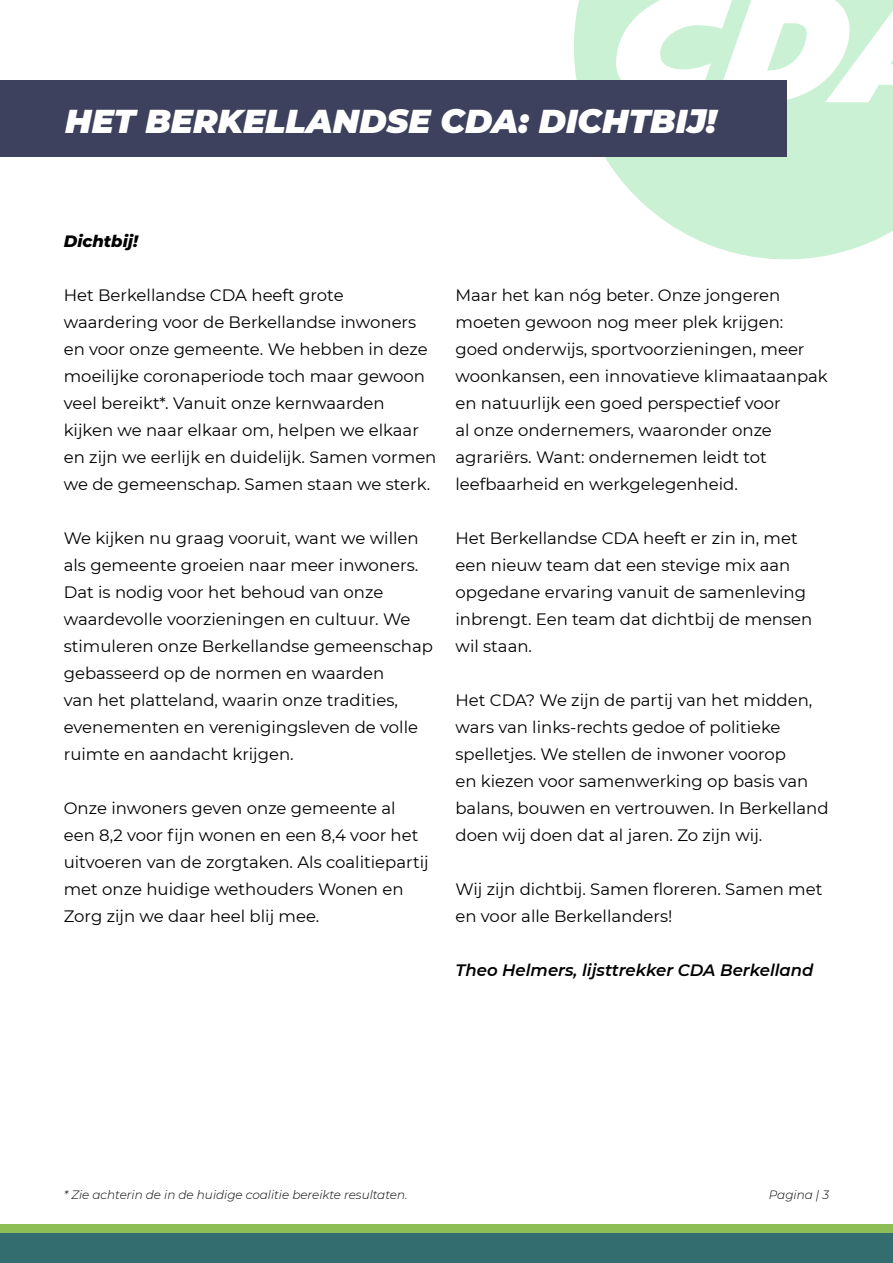
<style>
.page{position:relative;width:893px;height:1263px;background:#fff}
.page>*{position:absolute;margin:0;border:0;box-sizing:border-box;transform-origin:0 0}
.t1{font:italic 900 33px "Montserrat";color:#fff}
.t2{font:16.5px/27px "Montserrat";color:#000}
.t3{font:italic 600 16.5px "Montserrat";color:#000}
.t4{font:italic 800 16.5px "Montserrat";color:#000}
.t5{font:italic 300 12px "Montserrat";color:#000}
</style>
<div class="page">
<svg style="left:574px;top:0;width:319px;height:259px;fill:#caf1d3"></svg>
<svg style="left:616px;top:0;width:277px;height:103px"></svg>
<div style="left:0;top:80px;width:786px;height:77px;background:#3d415d"></div>
<div style="left:0;top:1225px;width:893px;height:8px;background:#8dbe56"></div>
<div style="left:0;top:1233px;width:893px;height:30px;background:#336d70"></div>
<h1 class="t1" style="left:65px;top:96px;width:653px">HET BERKELLANDSE CDA: DICHTBIJ!</h1>
<p class="t4" style="left:64px;top:229px;width:76px">Dichtbij!</p>
<p class="t2" style="left:64px;top:281px;width:374px">Het Berkellandse CDA heeft grote waardering voor de Berkellandse inwoners en voor onze gemeente. We hebben in deze moeilijke coronaperiode toch maar gewoon veel bereikt*. Vanuit onze kernwaarden kijken we naar elkaar om, helpen we elkaar en zijn we eerlijk en duidelijk. Samen vormen we de gemeenschap. Samen staan we sterk.</p>
<p class="t2" style="left:64px;top:524px;width:371px">We kijken nu graag vooruit, want we willen als gemeente groeien naar meer inwoners.<br>Dat is nodig voor het behoud van onze waardevolle voorzieningen en cultuur. We stimuleren onze Berkellandse gemeenschap gebasseerd op de normen en waarden<br>van het platteland, waarin onze tradities, evenementen en verenigingsleven de volle ruimte en aandacht krijgen.</p>
<p class="t2" style="left:64px;top:794px;width:366px">Onze inwoners geven onze gemeente al een 8,2 voor fijn wonen en een 8,4 voor het uitvoeren van de zorgtaken. Als coalitiepartij met onze huidige wethouders Wonen en Zorg zijn we daar heel blij mee.</p>
<p class="t2" style="left:455px;top:281px;width:374px">Maar het kan nóg beter. Onze jongeren moeten gewoon nog meer plek krijgen: goed onderwijs, sportvoorzieningen, meer woonkansen, een innovatieve klimaataanpak en natuurlijk een goed perspectief voor<br>al onze ondernemers, waaronder onze agrariërs. Want: ondernemen leidt tot leefbaarheid en werkgelegenheid.</p>
<p class="t2" style="left:455px;top:524px;width:358px">Het Berkellandse CDA heeft er zin in, met een nieuw team dat een stevige mix aan opgedane ervaring vanuit de samenleving inbrengt. Een team dat dichtbij de mensen wil staan.</p>
<p class="t2" style="left:455px;top:686px;width:375px">Het CDA? We zijn de partij van het midden, wars van links-rechts gedoe of politieke spelletjes. We stellen de inwoner voorop<br>en kiezen voor samenwerking op basis van balans, bouwen en vertrouwen. In Berkelland doen wij doen dat al jaren. Zo zijn wij.</p>
<p class="t2" style="left:455px;top:875px;width:368px">Wij zijn dichtbij. Samen floreren. Samen met en voor alle Berkellanders!</p>
<p class="t3" style="left:455px;top:958px;width:360px">Theo Helmers, lijsttrekker CDA Berkelland</p>
<p class="t5" style="left:64px;top:1187px;width:345px">* Zie achterin de in de huidige coalitie bereikte resultaten.</p>
<p class="t5" style="left:769px;top:1187px;width:62px">Pagina | 3</p>
</div>
